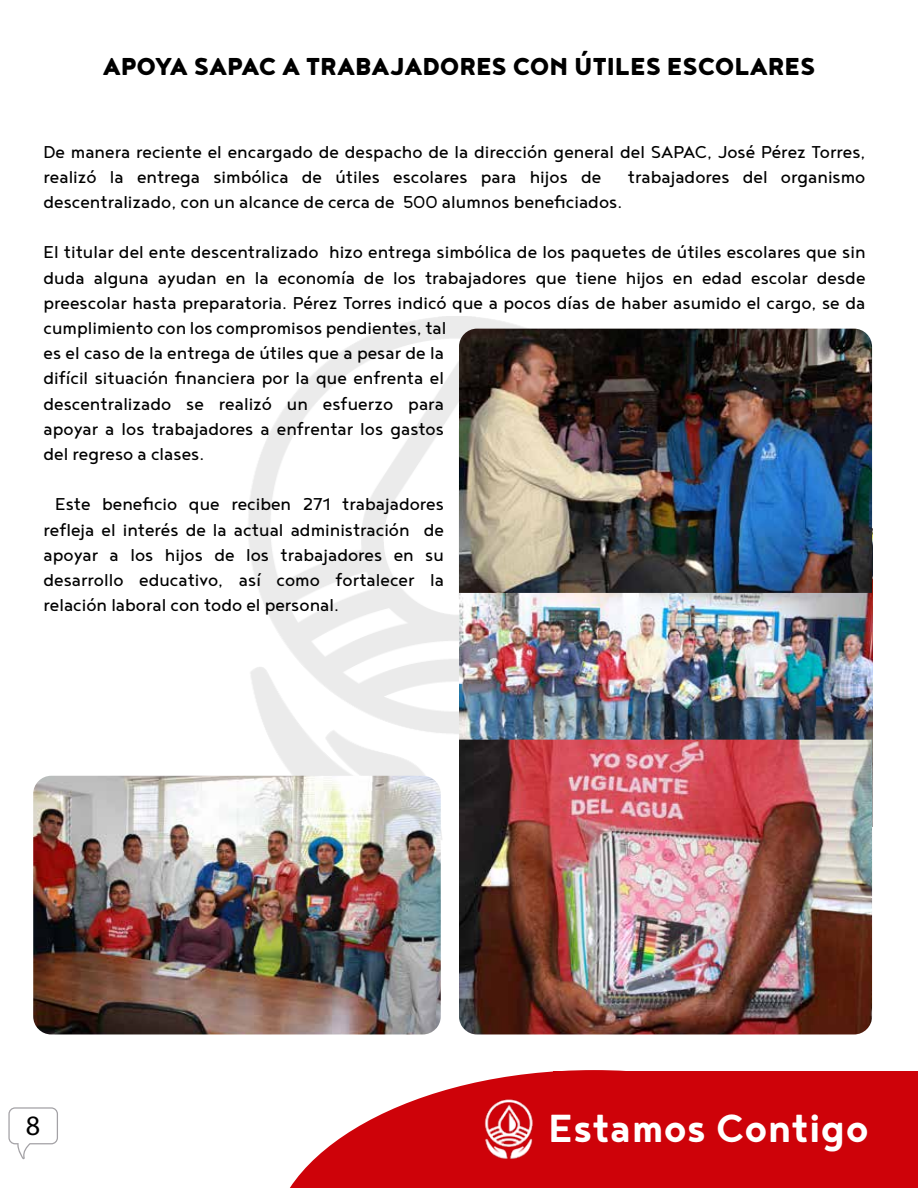
<style>
.page{position:relative;width:918px;height:1188px;background:#fff}
.page>*{position:absolute;margin:0;border:0;box-sizing:border-box;transform-origin:0 0}
.t1{font:700 48px "Noyh";color:#fff}
.t2{font:900 30px "Noyh";color:#000}
.t3{font:28.05px "Myriad Pro";color:#000}
.t4{font:21px/25.2px "Noyh";color:#000}
</style>
<div class="page">
<svg style="left:8px;top:1107px;width:50px;height:52px"></svg>
<svg style="left:290px;top:1071px;width:264px;height:116px;fill:#ce0209"></svg>
<div style="left:554px;top:1071px;width:364px;height:116px;background:#ce0209"></div>
<img style="left:469px;top:1091px;width:82px;height:81px">
<img style="left:459px;top:593px;width:413px;height:147px">
<img style="left:459px;top:740px;width:413px;height:294px">
<img style="left:459px;top:329px;width:413px;height:264px">
<img style="left:33px;top:776px;width:408px;height:258px">
<h2 class="t2" style="left:103px;top:48px;width:714px">APOYA SAPAC A TRABAJADORES CON ÚTILES ESCOLARES</h2>
<p class="t4" style="left:44px;top:138px;width:823px">De manera reciente el encargado de despacho de la dirección general del SAPAC, José Pérez Torres, realizó la entrega simbólica de útiles escolares para hijos de</p>
<p class="t4" style="left:628px;top:164px;width:239px">trabajadores del organismo</p>
<p class="t4" style="left:44px;top:189px;width:580px">descentralizado, con un alcance de cerca de 500 alumnos beneficiados.</p>
<p class="t4" style="left:44px;top:239px;width:824px">El titular del ente descentralizado hizo entrega simbólica de los paquetes de útiles escolares que sin duda alguna ayudan en la economía de los trabajadores que tiene hijos en edad escolar desde preescolar hasta preparatoria. Pérez Torres indicó que a pocos días de haber asumido el cargo, se da cumplimiento con los compromisos pendientes, tal<br>es el caso de la entrega de útiles que a pesar de la<br>difícil situación financiera por la que enfrenta el<br>descentralizado se realizó un esfuerzo para<br>apoyar a los trabajadores a enfrentar los gastos<br>del regreso a clases.</p>
<p class="t4" style="left:44px;top:491px;width:402px;text-align:justify;text-indent:12px">Este beneficio que reciben 271 trabajadores refleja el interés de la actual administración de apoyar a los hijos de los trabajadores en su desarrollo educativo, así como fortalecer la relación laboral con todo el personal.</p>
<h3 class="t3" style="left:26px;top:1108px;width:16px">8</h3>
<h1 class="t1" style="left:548px;top:1101px;width:322px">Estamos Contigo</h1>
</div>
